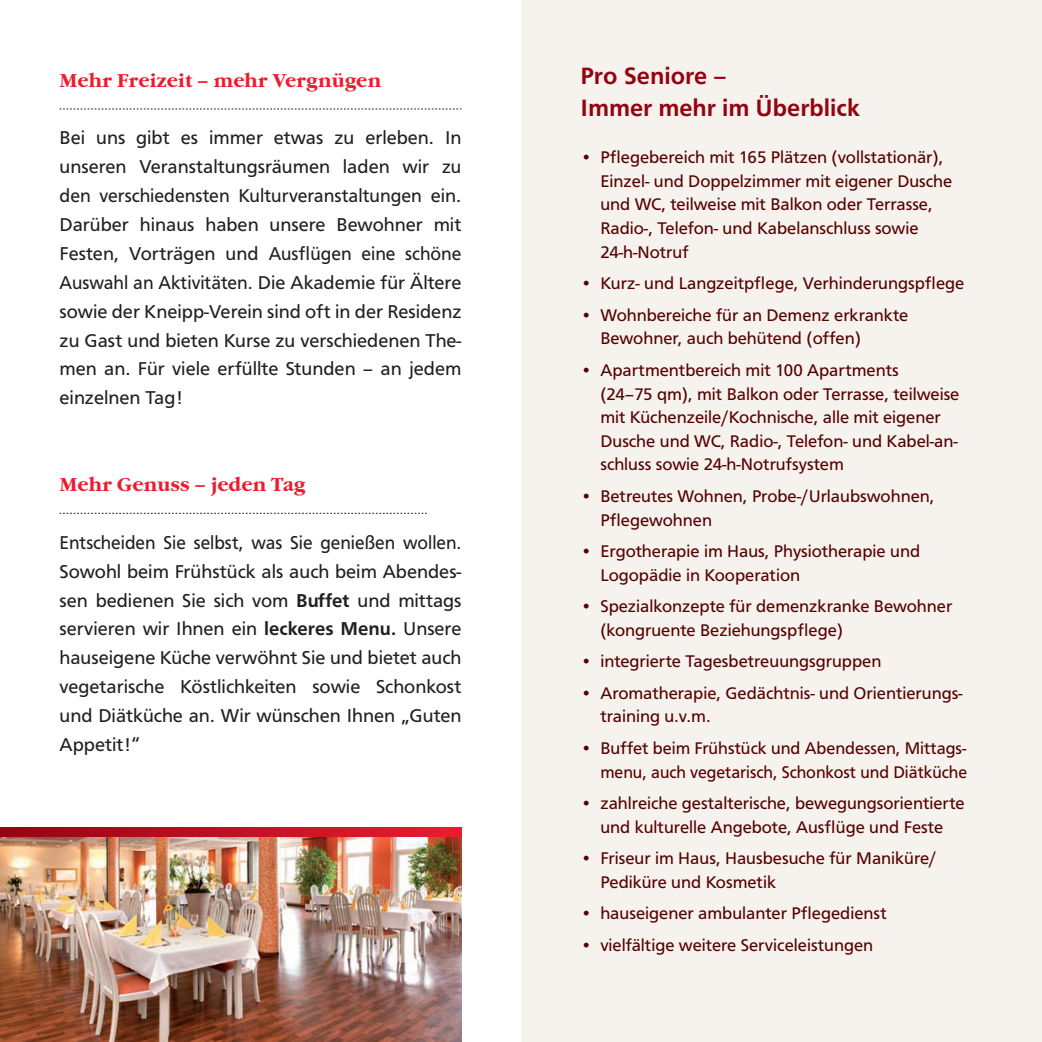
<style>
.page{position:relative;width:1042px;height:1042px;background:#fff}
.page>*{position:absolute;margin:0;border:0;box-sizing:border-box;transform-origin:0 0}
.t1{font:500 24.5px/31.5px "F015 T";color:#940410}
.t2{font:19.25px/28.9px "F015 T";color:#231f20;text-align:justify}
.t3{font:19.25px/28.9px "F015 T";color:#231f20;text-align:justify;scale:.95 1}
.t4{font:700 19.25px "Garamond Itc T";color:#ee1b2d}
.t5{font:17.5px/23.6px "F015 T";color:#500}
.s1{font-weight:500}
</style>
<div class="page">
<div style="left:521px;top:0;width:521px;height:1042px;background:#f6f3ef"></div>
<svg style="left:0;top:827px;width:461px;height:10px;background:#be1021"></svg>
<img style="left:0;top:837px;width:461px;height:205px">
<svg style="left:60px;top:109px;width:401px;height:1px"></svg>
<svg style="left:60px;top:513px;width:367px;height:1px"></svg>
<p class="t4" style="left:60px;top:69px;width:323px">Mehr Freizeit – mehr Vergnügen</p>
<p class="t2" style="left:60px;top:124px;width:403px">Bei uns gibt es immer etwas zu erleben. In unseren Veranstaltungsräumen laden wir zu den verschiedensten Kulturveranstaltungen ein.<br>Darüber hinaus haben unsere Bewohner mit Festen, Vorträgen und Ausflügen eine schöne Auswahl an Aktivitäten. Die Akademie für Ältere sowie der Kneipp-Verein sind oft in der Residenz zu Gast und bieten Kurse zu verschiedenen The&shy;men an. Für viele erfüllte Stunden – an jedem einzelnen Tag!</p>
<p class="t4" style="left:60px;top:473px;width:247px">Mehr Genuss – jeden Tag</p>
<p class="t3" style="left:60px;top:528px;width:424px">Entscheiden Sie selbst, was Sie genießen wollen.<br>Sowohl beim Frühstück als auch beim Abendes&shy;sen bedienen Sie sich vom <span class="s1">Buffet</span> und mittags servieren wir Ihnen ein <span class="s1">leckeres Menu.</span> Unsere hauseigene Küche verwöhnt Sie und bietet auch vegetarische Köstlichkeiten sowie Schonkost und Diätküche an. Wir wünschen Ihnen „Guten Appetit!“</p>
<h1 class="t1" style="left:580px;top:61px;width:281px">Pro Seniore –<br>Immer mehr im Überblick</h1>
<p class="t5" style="left:600px;top:146px;width:353px;text-indent:-20px">• Pflegebereich mit 165 Plätzen (vollstationär), Einzel- und Doppelzimmer mit eigener Dusche und WC, teilweise mit Balkon oder Terrasse, Radio-, Telefon- und Kabelanschluss sowie 24-h-Notruf</p>
<p class="t5" style="left:580px;top:272px;width:385px">• Kurz- und Langzeitpflege, Verhinderungspflege</p>
<p class="t5" style="left:600px;top:303px;width:309px;text-indent:-20px">• Wohnbereiche für an Demenz erkrankte<br>Bewohner, auch behütend (offen)</p>
<p class="t5" style="left:600px;top:358px;width:360px;text-indent:-20px">• Apartmentbereich mit 100 Apartments<br>(24–75 qm), mit Balkon oder Terrasse, teilweise mit Küchenzeile/Kochnische, alle mit eigener Dusche und WC, Radio-, Telefon- und Kabel-an&shy;schluss sowie 24-h-Notrufsystem</p>
<p class="t5" style="left:600px;top:484px;width:336px;text-indent:-20px">• Betreutes Wohnen, Probe-/Urlaubswohnen,<br>Pflegewohnen</p>
<p class="t5" style="left:600px;top:539px;width:321px;text-indent:-20px">• Ergotherapie im Haus, Physiotherapie und<br>Logopädie in Kooperation</p>
<p class="t5" style="left:600px;top:594px;width:353px;text-indent:-20px">• Spezialkonzepte für demenzkranke Bewohner (kongruente Beziehungspflege)</p>
<p class="t5" style="left:580px;top:650px;width:302px">• integrierte Tagesbetreuungsgruppen</p>
<p class="t5" style="left:600px;top:681px;width:364px;text-indent:-20px">• Aromatherapie, Gedächtnis- und Orientierungs&shy;training u.v.m.</p>
<p class="t5" style="left:580px;top:736px;width:388px;text-align:right">• Buffet beim Frühstück und Abendessen, Mittags&shy;menu, auch vegetarisch, Schonkost und Diätküche</p>
<p class="t5" style="left:580px;top:791px;width:386px;text-align:center">• zahlreiche gestalterische, bewegungsorientierte und kulturelle Angebote, Ausflüge und Feste</p>
<p class="t5" style="left:600px;top:846px;width:338px;text-indent:-20px">• Friseur im Haus, Hausbesuche für Maniküre/<br>Pediküre und Kosmetik</p>
<p class="t5" style="left:580px;top:902px;width:308px">• hauseigener ambulanter Pflegedienst</p>
<p class="t5" style="left:580px;top:933px;width:294px">• vielfältige weitere Serviceleistungen</p>
</div>
